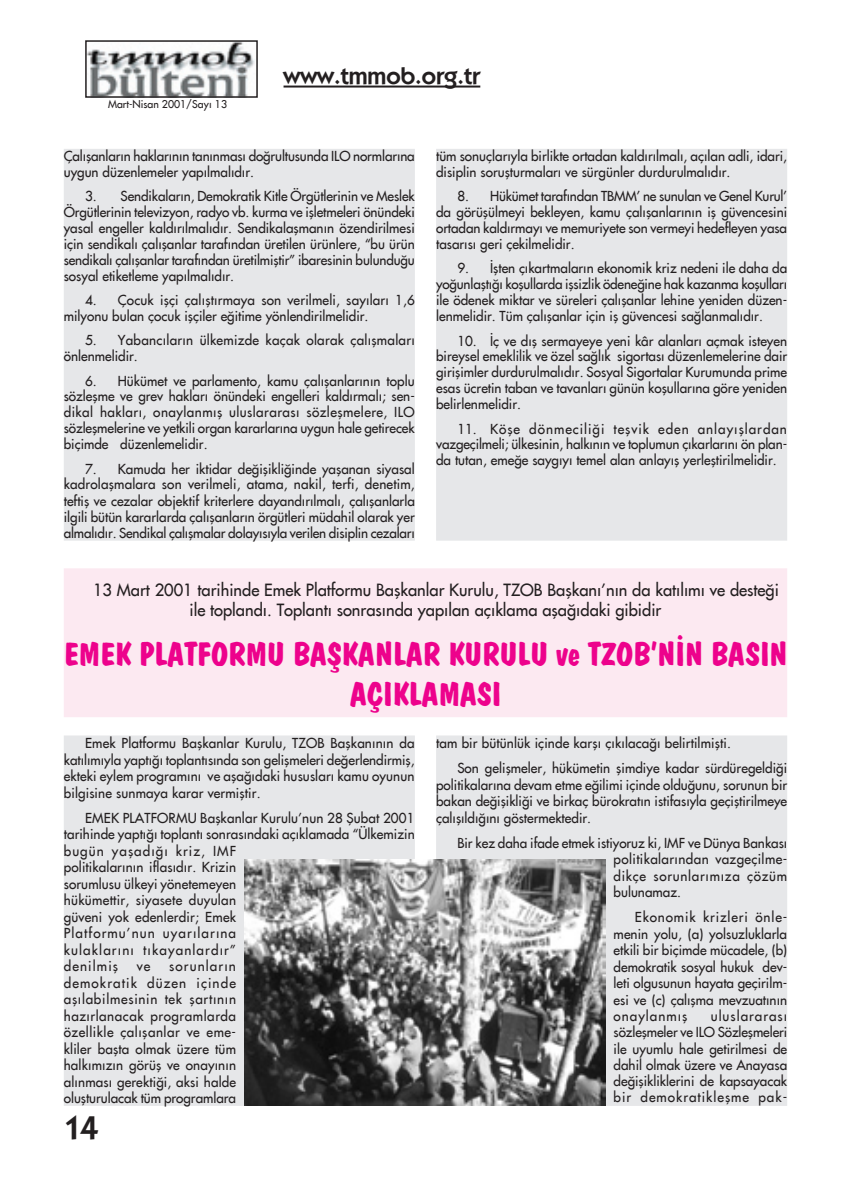
<style>
.page{position:relative;width:851px;height:1191px;background:#fff}
.page>*{position:absolute;margin:0;border:0;box-sizing:border-box;transform-origin:0 0}
.t1{font:33px/39.6px "Dom Bold BT";color:#ed028c;text-align:center}
.t2{font:600 33px "Kabel IT Cby BT";color:#231f20}
.t3{font:600 24px "Kabel IT Cby BT";color:#231f20}
.t4{font:16.5px/19.8px "Beatles";color:#231f20}
.t5{font:13.5px/16.5px "Beatles";color:#231f20;text-align:justify}
.t6{font:13.5px/15.9px "Beatles";letter-spacing:.02em;color:#231f20}
.t7{font:10.5px "Beatles";color:#231f20}
</style>
<div class="page">
<img style="left:88px;top:43px;width:167px;height:52px">
<div style="left:85px;top:40px;width:173px;height:58px;border:2px solid #231f20"></div>
<hr style="left:283px;top:86px;width:197px;height:2px;background:#231f20">
<div style="left:64px;top:736px;width:350px;height:369px;background:#e6e7e9"></div>
<div style="left:64px;top:735px;width:351px;height:371px;border:2px solid #e6e7e9"></div>
<div style="left:437px;top:736px;width:349px;height:369px;background:#e6e7e9"></div>
<div style="left:436px;top:735px;width:351px;height:371px;border:2px solid #e6e7e9"></div>
<div style="left:64px;top:150px;width:350px;height:390px;background:#e6e7e9"></div>
<div style="left:64px;top:149px;width:351px;height:391px;border:2px solid #e6e7e9"></div>
<div style="left:437px;top:150px;width:349px;height:390px;background:#e6e7e9"></div>
<div style="left:436px;top:149px;width:351px;height:391px;border:2px solid #e6e7e9"></div>
<img style="left:245px;top:859px;width:360px;height:247px">
<div style="left:64px;top:569px;width:722px;height:147px;background:#fce9f1"></div>
<div style="left:64px;top:568px;width:723px;height:149px;border:2px solid #fce9f1"></div>
<p class="t7" style="left:108px;top:97px;width:120px">Mart-Nisan 2001/Sayı 13</p>
<h2 class="t3" style="left:283px;top:61px;width:198px">www.tmmob.org.tr</h2>
<p class="t5" style="left:64px;top:148px;width:352px;line-height:15.9px">Çalışanların haklarının tanınması doğrultusunda ILO normlarına uygun düzenlemeler yapılmalıdır.</p>
<p class="t5" style="left:64px;top:188px;width:352px;line-height:15.9px;text-indent:21px">3. Sendikaların, Demokratik Kitle Örgütlerinin ve Meslek Örgütlerinin televizyon, radyo vb. kurma ve işletmeleri önündeki yasal engeller kaldırılmalıdır. Sendikalaşmanın özendirilmesi için sendikalı çalışanlar tarafından üretilen ürünlere, “bu ürün sendikalı çalışanlar tarafından üretilmiştir” ibaresinin bulunduğu sosyal etiketleme yapılmalıdır.</p>
<p class="t5" style="left:64px;top:292px;width:352px;line-height:15.9px;text-indent:21px">4. Çocuk işçi çalıştırmaya son verilmeli, sayıları 1,6 milyonu bulan çocuk işçiler eğitime yönlendirilmelidir.</p>
<p class="t6" style="left:64px;top:332px;width:352px;text-indent:21px">5. Yabancıların ülkemizde kaçak olarak çalışmaları önlenmelidir.</p>
<p class="t5" style="left:64px;top:372px;width:352px;line-height:15.9px;text-indent:21px">6. Hükümet ve parlamento, kamu çalışanlarının toplu sözleşme ve grev hakları önündeki engelleri kaldırmalı; sen&shy;dikal hakları, onaylanmış uluslararası sözleşmelere, ILO sözleşmelerine ve yetkili organ kararlarına uygun hale getirecek biçimde düzenlemelidir.</p>
<p class="t5" style="left:64px;top:460px;width:352px;text-indent:21px">7. Kamuda her iktidar değişikliğinde yaşanan siyasal kadrolaşmalara son verilmeli, atama, nakil, terfi, denetim, teftiş ve cezalar objektif kriterlere dayandırılmalı, çalışanlarla ilgili bütün kararlarda çalışanların örgütleri müdahil olarak yer almalıdır. Sendikal çalışmalar dolayısıyla verilen disiplin cezaları</p>
<p class="t5" style="left:436px;top:148px;width:352px">tüm sonuçlarıyla birlikte ortadan kaldırılmalı, açılan adli, idari, disiplin soruşturmaları ve sürgünler durdurulmalıdır.</p>
<p class="t5" style="left:436px;top:188px;width:352px;line-height:15.9px;text-indent:21px">8. Hükümet tarafından TBMM’ ne sunulan ve Genel Kurul’ da görüşülmeyi bekleyen, kamu çalışanlarının iş güvencesini ortadan kaldırmayı ve memuriyete son vermeyi hedefleyen yasa tasarısı geri çekilmelidir.</p>
<p class="t5" style="left:436px;top:260px;width:352px;line-height:15.9px;text-indent:21px">9. İşten çıkartmaların ekonomik kriz nedeni ile daha da yoğunlaştığı koşullarda işsizlik ödeneğine hak kazanma koşulları ile ödenek miktar ve süreleri çalışanlar lehine yeniden düzen&shy;lenmelidir. Tüm çalışanlar için iş güvencesi sağlanmalıdır.</p>
<p class="t5" style="left:436px;top:332px;width:352px;line-height:15.9px;text-indent:21px">10. İç ve dış sermayeye yeni kâr alanları açmak isteyen bireysel emeklilik ve özel sağlık sigortası düzenlemelerine dair girişimler durdurulmalıdır. Sosyal Sigortalar Kurumunda prime esas ücretin taban ve tavanları günün koşullarına göre yeniden belirlenmelidir.</p>
<p class="t5" style="left:436px;top:420px;width:352px;line-height:15.9px;text-indent:21px">11. Köşe dönmeciliği teşvik eden anlayışlardan vazgeçilmeli; ülkesinin, halkının ve toplumun çıkarlarını ön plan&shy;da tutan, emeğe saygıyı temel alan anlayış yerleştirilmelidir.</p>
<p class="t4" style="left:189px;top:579px;width:591px;text-indent:-96px">13 Mart 2001 tarihinde Emek Platformu Başkanlar Kurulu, TZOB Başkanı’nın da katılımı ve desteği ile toplandı. Toplantı sonrasında yapılan açıklama aşağıdaki gibidir</p>
<h1 class="t1" style="left:64px;top:634px;width:724px">EMEK PLATFORMU BAÞKANLAR KURULU ve TZOB’NÝN BASIN<br>AÇIKLAMASI</h1>
<p class="t5" style="left:64px;top:735px;width:352px;text-indent:21px">Emek Platformu Başkanlar Kurulu, TZOB Başkanının da katılımıyla yaptığı toplantısında son gelişmeleri değerlendirmiş, ekteki eylem programını ve aşağıdaki hususları kamu oyunun bilgisine sunmaya karar vermiştir.</p>
<p class="t5" style="left:64px;top:809px;width:352px;text-align:left;text-indent:21px">EMEK PLATFORMU Başkanlar Kurulu’nun 28 Şubat 2001 tarihinde yaptığı toplantı sonrasındaki açıklamada “Ülkemizin bugün yaşadığı kriz, IMF<br>politikalarının iflasıdır. Krizin<br>sorumlusu ülkeyi yönetemeyen<br>hükümettir, siyasete duyulan<br>güveni yok edenlerdir; Emek<br>Platformu’nun uyarılarına<br>kulaklarını tıkayanlardır”<br>denilmiş</p>
<p class="t5" style="left:64px;top:958px;width:174px;text-indent:105px">sorunların demokratik düzen içinde aşılabilmesinin tek şartının hazırlanacak programlarda özellikle çalışanlar ve eme&shy;kliler başta olmak üzere tüm halkımızın görüş ve onayının alınması gerektiği, aksi halde oluşturulacak tüm programlara</p>
<p class="t5" style="left:137px;top:958px;width:15px">ve</p>
<h1 class="t2" style="left:64px;top:1107px;width:36px">14</h1>
<p class="t5" style="left:457px;top:730px;width:331px;line-height:24.9px;text-indent:-21px">tam bir bütünlük içinde karşı çıkılacağı belirtilmişti.<br>Son gelişmeler, hükümetin şimdiye kadar sürdüregeldiği</p>
<p class="t5" style="left:436px;top:776px;width:352px">politikalarına devam etme eğilimi içinde olduğunu, sorunun bir bakan değişikliği ve birkaç bürokratın istifasıyla geçiştirilmeye çalışıldığını göstermektedir.</p>
<p class="t5" style="left:613px;top:834px;width:175px;text-indent:-156px">Bir kez daha ifade etmek istiyoruz ki, IMF ve Dünya Bankası politikalarından vazgeçilme&shy;dikçe sorunlarımıza çözüm bulunamaz.</p>
<p class="t5" style="left:613px;top:909px;width:175px;text-indent:21px">Ekonomik krizleri önle&shy;menin yolu, (a) yolsuzluklarla etkili bir biçimde mücadele, (b) demokratik sosyal hukuk dev&shy;leti olgusunun hayata geçirilm&shy;esi ve (c) çalışma mevzuatının onaylanmış</p>
<p class="t5" style="left:613px;top:1008px;width:175px;text-indent:97px">uluslararası sözleşmeler ve ILO Sözleşmeleri ile uyumlu hale getirilmesi de dahil olmak üzere ve Anayasa değişikliklerini de kapsayacak bir demokratikleşme pak-</p>
</div>
